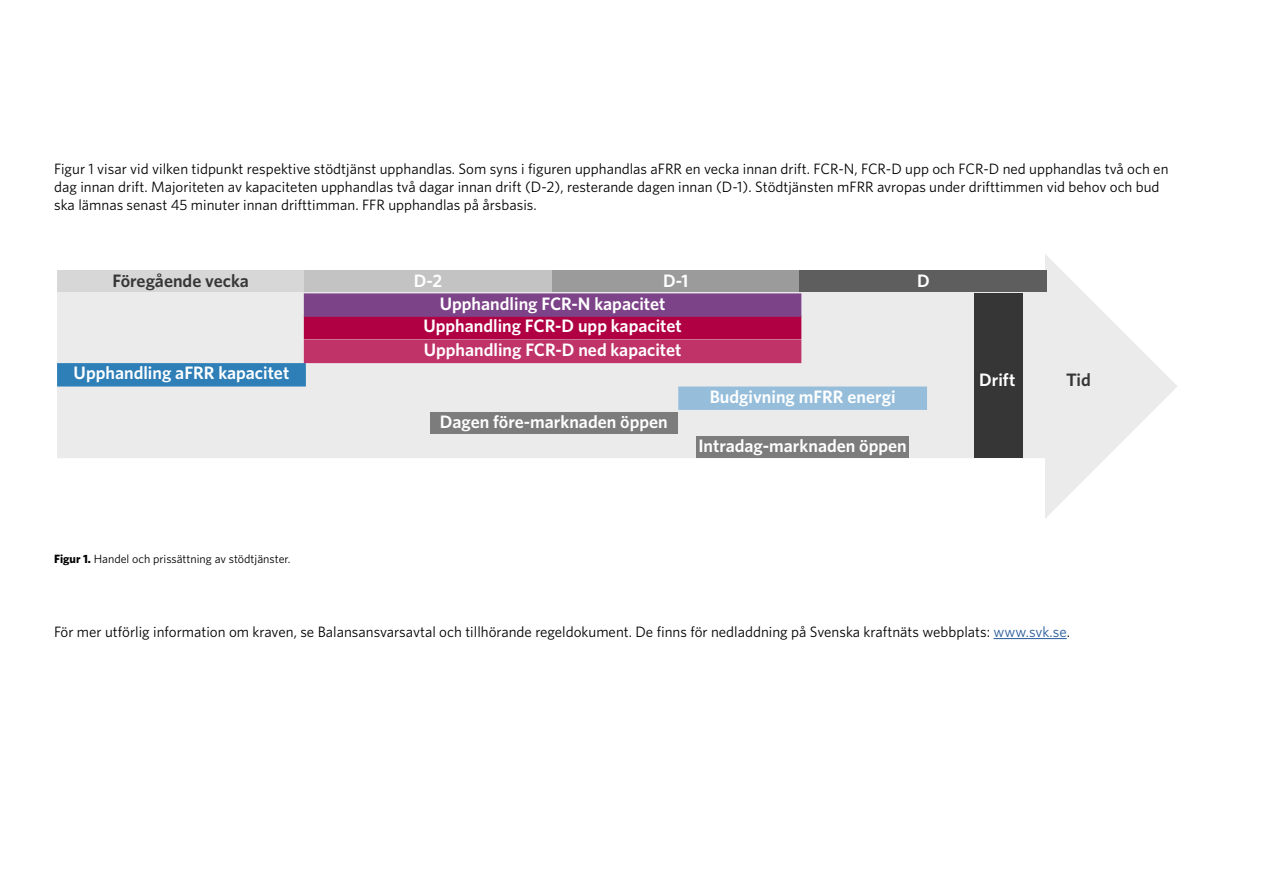
<style>
.page{position:relative;width:1263px;height:893px;background:#fff}
.page>*{position:absolute;margin:0;border:0;box-sizing:border-box;transform-origin:0 0}
.t1{font:600 18px "Whitney";color:#fff}
.t2{font:600 18px "Whitney";color:#363636}
.t3{font:15px/18px "Whitney";color:#000}
.t4{font:12px "Whitney";color:#000}
.s1{font-weight:700}
.s2{color:#275b9b}
</style>
<div class="page">
<svg style="left:1045px;top:254px;width:132px;height:264px"></svg>
<div style="left:57px;top:292px;width:990px;height:166px;background:#ebebeb"></div>
<div style="left:678px;top:386px;width:249px;height:24px;background:#96bedb;border:2px solid #96bedb"></div>
<div style="left:57px;top:363px;width:249px;height:23px;background:#2e7eb7;border:2px solid #2e7eb7"></div>
<div style="left:304px;top:340px;width:497px;height:23px;background:#c03369"></div>
<div style="left:304px;top:316px;width:497px;height:23px;background:#b00043"></div>
<div style="left:304px;top:293px;width:497px;height:24px;background:#7d4389;border:2px solid #7d4389"></div>
<div style="left:430px;top:412px;width:247px;height:22px;background:#7c7c7c"></div>
<div style="left:57px;top:270px;width:247px;height:22px;background:#d7d7d7"></div>
<div style="left:552px;top:270px;width:247px;height:22px;background:#9b9b9b"></div>
<div style="left:696px;top:436px;width:213px;height:21px;background:#7c7c7c"></div>
<div style="left:304px;top:270px;width:248px;height:22px;background:#c3c3c3"></div>
<div style="left:800px;top:270px;width:247px;height:22px;background:#5e5e5e"></div>
<div style="left:974px;top:293px;width:48px;height:164px;background:#363636"></div>
<hr style="left:993px;top:638px;width:74px;height:1px;background:#275b9b">
<p class="t3" style="left:54px;top:159px;width:1116px">Figur 1 visar vid vilken tidpunkt respektive stödtjänst upphandlas. Som syns i figuren upphandlas aFRR en vecka innan drift. FCR-N, FCR-D upp och FCR-D ned upphandlas två och en dag innan drift. Majoriteten av kapaciteten upphandlas två dagar innan drift (D-2), resterande dagen innan (D-1). Stödtjänsten mFRR avropas under drifttimmen vid behov och bud ska lämnas senast 45 minuter innan drifttimman. FFR upphandlas på årsbasis.</p>
<p class="t2" style="left:113px;top:269px;width:138px">Föregående vecka</p>
<p class="t1" style="left:663px;top:269px;width:27px">D-1</p>
<p class="t1" style="left:414px;top:269px;width:30px">D-2</p>
<p class="t1" style="left:917px;top:269px;width:14px">D</p>
<p class="t1" style="left:440px;top:291px;width:227px">Upphandling FCR-N kapacitet</p>
<p class="t1" style="left:423px;top:314px;width:260px">Upphandling FCR-D upp kapacitet</p>
<p class="t1" style="left:74px;top:361px;width:217px">Upphandling aFRR kapacitet</p>
<p class="t4" style="left:54px;top:551px;width:238px"><span class="s1">Figur 1.</span> Handel och prissättning av stödtjänster.</p>
<p class="t1" style="left:424px;top:338px;width:259px">Upphandling FCR-D ned kapacitet</p>
<p class="t1" style="left:440px;top:410px;width:229px">Dagen före-marknaden öppen</p>
<p class="t1" style="left:710px;top:385px;width:187px">Budgivning mFRR energi</p>
<p class="t1" style="left:698px;top:434px;width:210px">Intradag-marknaden öppen</p>
<p class="t1" style="left:979px;top:368px;width:38px">Drift</p>
<p class="t2" style="left:1066px;top:368px;width:26px">Tid</p>
<p class="t3" style="left:54px;top:622px;width:1017px">För mer utförlig information om kraven, se Balansansvarsavtal och tillhörande regeldokument. De finns för nedladdning på Svenska kraftnäts webbplats: <span class="s2">www.svk.se</span>.</p>
</div>
